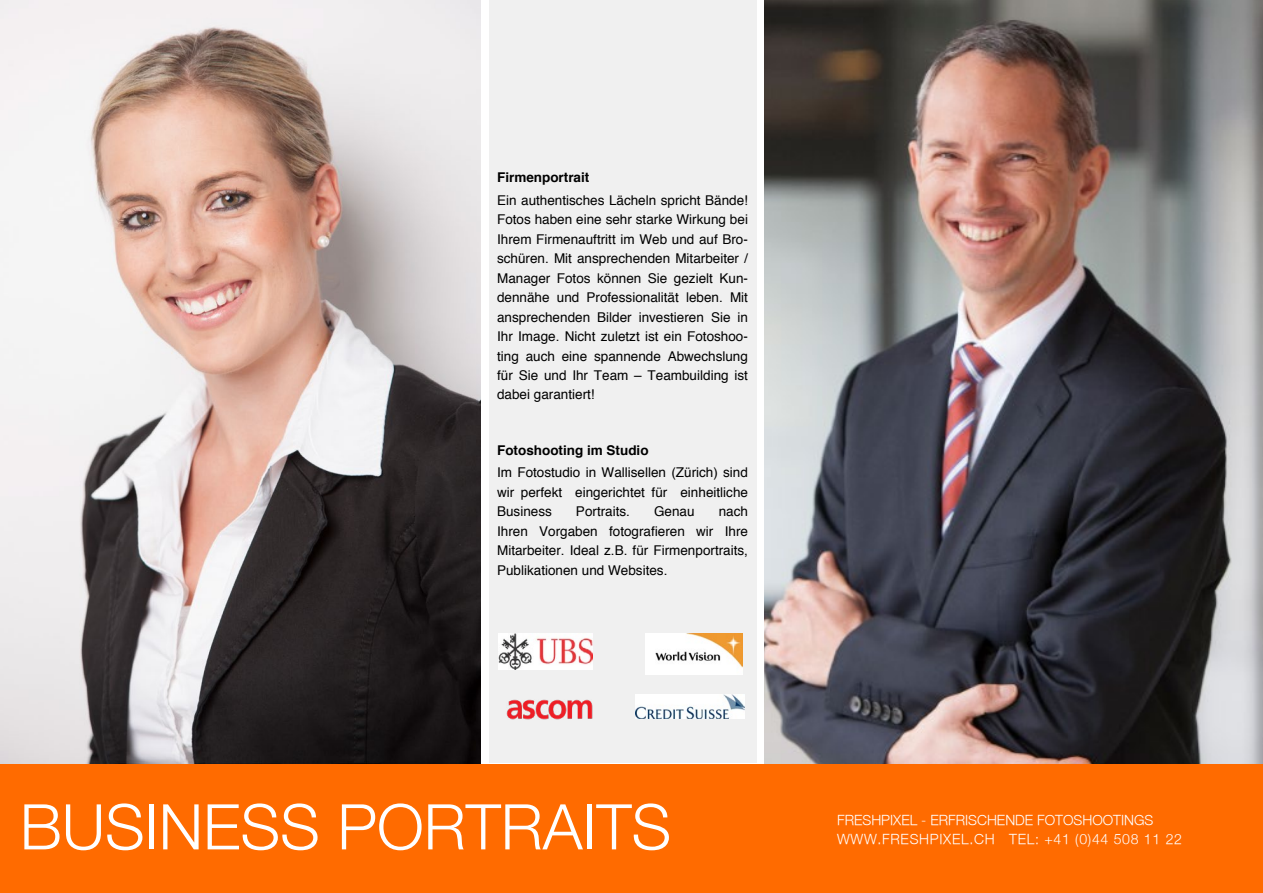
<style>
.page{position:relative;width:1263px;height:893px;background:#fff}
.page>*{position:absolute;margin:0;border:0;box-sizing:border-box;transform-origin:0 0}
.t1{font:300 63px "Helvetica Neue";color:#fff}
.t2{font:300 14.1px "Helvetica Neue";color:#fff}
.t3{font:300 14.1px "Helvetica Neue";letter-spacing:.05em;color:#fff}
.t4{font:13.5px/19.5px "Helvetica";color:#000;text-align:justify}
.t5{font:700 13.5px "Helvetica";color:#000}
</style>
<div class="page">
<div style="left:0;top:764px;width:1263px;height:129px;background:#ff6b00"></div>
<div style="left:489px;top:0;width:267px;height:763px;background:#f0f0f0"></div>
<img style="left:764px;top:0;width:499px;height:764px">
<img style="left:645px;top:634px;width:97px;height:40px">
<img style="left:506px;top:700px;width:87px;height:19px">
<img style="left:636px;top:695px;width:108px;height:24px">
<img style="left:0;top:0;width:481px;height:764px">
<img style="left:498px;top:634px;width:95px;height:36px">
<p class="t5" style="left:497px;top:169px;width:94px">Firmenportrait</p>
<p class="t4" style="left:497px;top:190px;width:252px">Ein authentisches Lächeln spricht Bände!<br>Fotos haben eine sehr starke Wirkung bei Ihrem Firmenauftritt im Web und auf Bro&shy;schüren. Mit ansprechenden Mitarbeiter / Manager Fotos können Sie gezielt Kun&shy;dennähe und Professionalität leben. Mit ansprechenden Bilder investieren Sie in Ihr Image. Nicht zuletzt ist ein Fotoshoo&shy;ting auch eine spannende Abwechslung für Sie und Ihr Team – Teambuilding ist dabei garantiert!</p>
<p class="t5" style="left:497px;top:442px;width:153px">Fotoshooting im Studio</p>
<p class="t4" style="left:497px;top:462px;width:252px">Im Fotostudio in Wallisellen (Zürich) sind wir perfekt eingerichtet für einheitliche Business</p>
<p class="t4" style="left:576px;top:501px;width:56px">Portraits.</p>
<p class="t4" style="left:654px;top:501px;width:42px">Genau</p>
<p class="t4" style="left:497px;top:501px;width:252px;text-indent:222px">nach Ihren Vorgaben fotografieren wir Ihre Mitarbeiter. Ideal z.B. für Firmenportraits, Publikationen und Websites.</p>
<h1 class="t1" style="left:20px;top:788px;width:653px">BUSINESS PORTRAITS</h1>
<p class="t2" style="left:837px;top:811px;width:318px">FRESHPIXEL - ERFRISCHENDE FOTOSHOOTINGS</p>
<p class="t3" style="left:837px;top:830px;width:346px">WWW.FRESHPIXEL.CH TEL: +41 (0)44 508 11 22</p>
</div>
